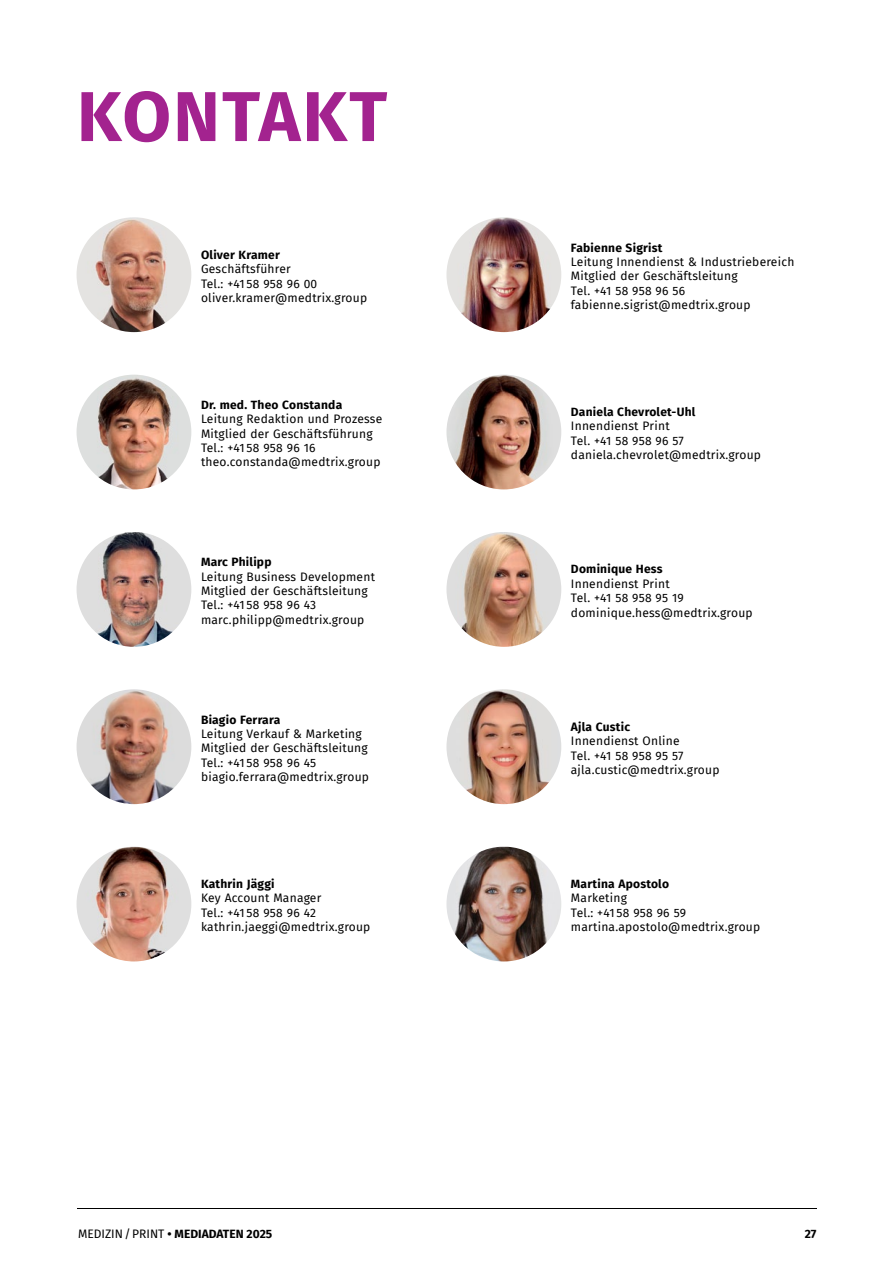
<style>
.page{position:relative;width:893px;height:1263px;background:#fff}
.page>*{position:absolute;margin:0;border:0;box-sizing:border-box;transform-origin:0 0}
.t1{font:700 70.5px "Fira Sans";letter-spacing:.03em;color:#a3238f}
.t2{font:12px/14.4px "Fira Sans";letter-spacing:.02em;color:#000}
.t3{font:700 12px "Fira Sans";letter-spacing:.02em;color:#000}
.t4{font:700 12px "Fira Sans";color:#000}
.s1{font-weight:400}
</style>
<div class="page">
<hr style="left:77px;top:1208px;width:739px;height:1px;background:#000">
<img style="left:77px;top:532px;width:114px;height:115px;border-radius:57px">
<img style="left:77px;top:217px;width:114px;height:115px;border-radius:57px">
<img style="left:77px;top:375px;width:114px;height:114px;border-radius:57px">
<img style="left:77px;top:689px;width:114px;height:115px;border-radius:57px">
<img style="left:446px;top:847px;width:115px;height:114px;border-radius:56px">
<img style="left:446px;top:217px;width:115px;height:115px;border-radius:57px">
<img style="left:446px;top:375px;width:115px;height:114px;border-radius:57px">
<img style="left:446px;top:532px;width:115px;height:115px;border-radius:57px">
<img style="left:446px;top:689px;width:115px;height:115px;border-radius:57px">
<img style="left:77px;top:847px;width:114px;height:114px;border-radius:57px">
<h1 class="t1" style="left:77px;top:57px;width:312px">KONTAKT</h1>
<p class="t3" style="left:201px;top:244px;width:80px">Oliver Kramer</p>
<p class="t2" style="left:201px;top:261px;width:168px">Geschäftsführer<br>Tel.: +41 58 958 96 00 oliver.kramer@medtrix.group</p>
<p class="t3" style="left:201px;top:395px;width:143px">Dr. med. Theo Constanda</p>
<p class="t2" style="left:201px;top:412px;width:183px">Leitung Redaktion und Prozesse<br>Mitglied der Geschäftsführung<br>Tel.: +41 58 958 96 16 theo.constanda@medtrix.group</p>
<p class="t3" style="left:201px;top:552px;width:72px">Marc Philipp</p>
<p class="t2" style="left:201px;top:569px;width:175px">Leitung Business Development<br>Mitglied der Geschäftsleitung<br>Tel.: +41 58 958 96 43 marc.philipp@medtrix.group</p>
<p class="t3" style="left:201px;top:709px;width:81px">biagio Ferrara</p>
<p class="t2" style="left:201px;top:726px;width:170px">Leitung Verkauf &amp; Marketing<br>Mitglied der Geschäftsleitung<br>Tel.: +41 58 958 96 45 biagio.ferrara@medtrix.group</p>
<p class="t3" style="left:201px;top:874px;width:75px">Kathrin Jäggi</p>
<p class="t2" style="left:201px;top:891px;width:171px">Key Account Manager<br>Tel.: +41 58 958 96 42 kathrin.jaeggi@medtrix.group</p>
<p class="t3" style="left:571px;top:237px;width:93px">Fabienne sigrist</p>
<p class="t2" style="left:571px;top:254px;width:225px">Leitung Innendienst &amp; Industriebereich<br>Mitglied der Geschäftsleitung<br>Tel. +41 58 958 96 56 fabienne.sigrist@medtrix.group</p>
<p class="t3" style="left:571px;top:402px;width:126px">Daniela Chevrolet-Uhl</p>
<p class="t2" style="left:571px;top:419px;width:192px">Innendienst Print<br>Tel. +41 58 958 96 57 daniela.chevrolet@medtrix.group</p>
<p class="t3" style="left:571px;top:559px;width:93px">Dominique Hess</p>
<p class="t2" style="left:571px;top:576px;width:183px">Innendienst Print<br>Tel. +41 58 958 95 19 dominique.hess@medtrix.group</p>
<p class="t3" style="left:571px;top:716px;width:61px">Ajla Custic</p>
<p class="t2" style="left:571px;top:733px;width:150px">Innendienst Online<br>Tel. +41 58 958 95 57 ajla.custic@medtrix.group</p>
<p class="t3" style="left:571px;top:874px;width:100px">Martina Apostolo</p>
<p class="t2" style="left:571px;top:891px;width:191px">Marketing<br>Tel.: +41 58 958 96 59 martina.apostolo@medtrix.group</p>
<p class="t4" style="left:78px;top:1224px;width:196px"><span class="s1">MEDIZIN / PRINT</span> • MEDIADATEN 2025</p>
<p class="t3" style="left:805px;top:1224px;width:13px">27</p>
</div>
